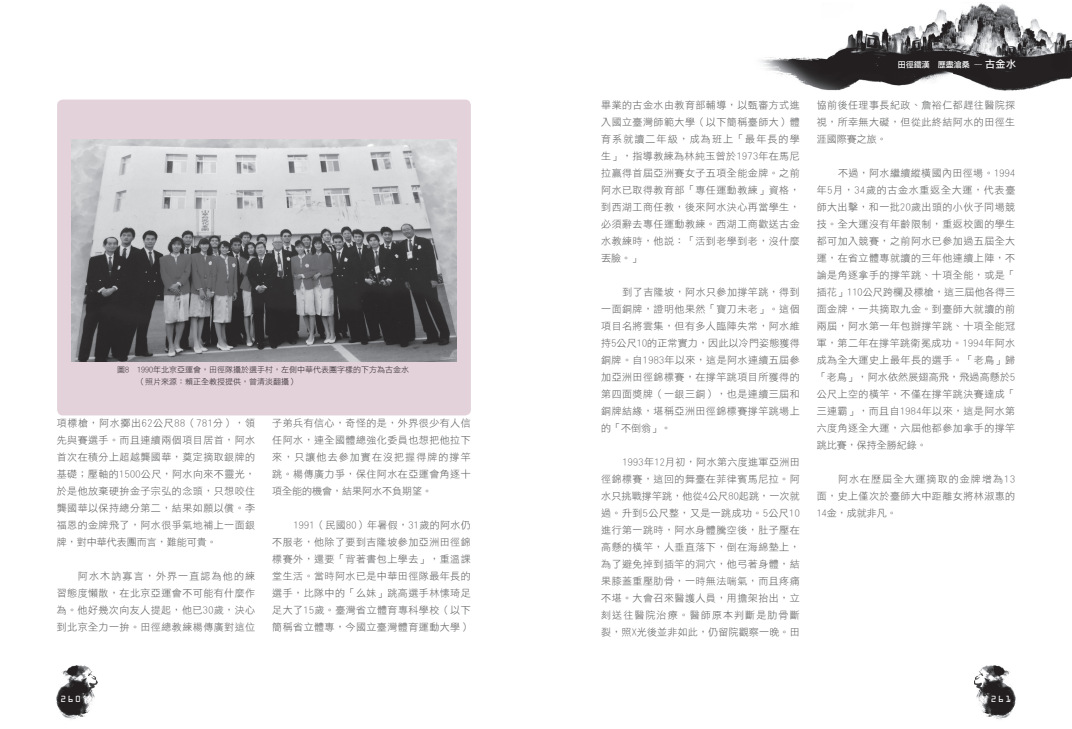
<style>
.page{position:relative;width:1072px;height:729px;background:#fff}
.page>*{position:absolute;margin:0;border:0;box-sizing:border-box;transform-origin:0 0}
.t1{font:10px/17px "DF Hei Lt HK BF";letter-spacing:.045em;color:#57585a;text-align:justify}
.t2{font:8px/12px "DF Hei Lt HK BF";color:#231f20}
.t3{font:8px "DF Li Hei Md WIN BF";color:#fff}
.t4{font:8px "OCRA Std";letter-spacing:.2em;color:#fff}
.s1{font-size:10px}
</style>
<div class="page">
<div style="left:57px;top:100px;width:414px;height:315px;background:#e4d2db;border-radius:6px"></div>
<img style="left:71px;top:140px;width:385px;height:222px">
<img style="left:56px;top:665px;width:42px;height:54px">
<img style="left:760px;top:3px;width:311px;height:88px">
<img style="left:974px;top:665px;width:42px;height:55px">
<p class="t2" style="left:137px;top:363px;width:273px;text-indent:-20px">圖8　1990年北京亞運會，田徑隊攝於選手村，左側中華代表團字樣的下方為古金水（照片來源：賴正全教授提供，曾清淡翻攝）</p>
<p class="t1" style="left:57px;top:415px;width:200px">項標槍，阿水擲出62公尺88（781分），領先與賽選手。而且連續兩個項目居首，阿水首次在積分上超越龔國華，奠定摘取銀牌的基礎；壓軸的1500公尺，阿水向來不靈光，於是他放棄硬拚金子宗弘的念頭，只想咬住龔國華以保持總分第二，結果如願以償。李福恩的金牌飛了，阿水很爭氣地補上一面銀牌，對中華代表團而言，難能可貴。</p>
<p class="t1" style="left:57px;top:568px;width:200px;text-indent:21px">阿水木訥寡言，外界一直認為他的練習態度懶散，在北京亞運會不可能有什麼作為。他好幾次向友人提起，他已30歲，決心到北京全力一拚。田徑總教練楊傳廣對這位</p>
<p class="t1" style="left:272px;top:415px;width:200px">子弟兵有信心，奇怪的是，外界很少有人信任阿水，連全國體總強化委員也想把他拉下來，只讓他去參加實在沒把握得牌的撐竿跳。楊傳廣力爭，保住阿水在亞運會角逐十項全能的機會，結果阿水不負期望。</p>
<p class="t1" style="left:272px;top:517px;width:200px;text-indent:21px">1991（民國80）年暑假，31歲的阿水仍不服老，他除了要到吉隆坡參加亞洲田徑錦標賽外，還要「背著書包上學去」，重溫課堂生活。當時阿水已是中華田徑隊最年長的選手，比隊中的「么妹」跳高選手林愫琦足足大了15歲。臺灣省立體育專科學校（以下簡稱省立體專，今國立臺灣體育運動大學）</p>
<p class="t4" style="left:61px;top:695px;width:22px">260</p>
<p class="t1" style="left:601px;top:97px;width:200px">畢業的古金水由教育部輔導，以甄審方式進入國立臺灣師範大學（以下簡稱臺師大）體育系就讀二年級，成為班上「最年長的學生」，指導教練為林純玉曾於1973年在馬尼拉贏得首屆亞洲賽女子五項全能金牌。之前阿水已取得教育部「專任運動教練」資格，到西湖工商任教，後來阿水決心再當學生，必須辭去專任運動教練。西湖工商歡送古金水教練時，他說：「活到老學到老，沒什麼丟臉。」</p>
<p class="t1" style="left:601px;top:284px;width:200px;text-indent:21px">到了吉隆坡，阿水只參加撐竿跳，得到一面銅牌，證明他果然「寶刀未老」。這個項目名將雲集，但有多人臨陣失常，阿水維持5公尺10的正常實力，因此以冷門姿態獲得銅牌。自1983年以來，這是阿水連續五屆參加亞洲田徑錦標賽，在撐竿跳項目所獲得的第四面獎牌（一銀三銅），也是連續三屆和銅牌結緣，堪稱亞洲田徑錦標賽撐竿跳場上的「不倒翁」。</p>
<p class="t1" style="left:601px;top:454px;width:200px;text-indent:21px">1993年12月初，阿水第六度進軍亞洲田徑錦標賽，這回的舞臺在菲律賓馬尼拉。阿水只挑戰撐竿跳，他從4公尺80起跳，一次就過。升到5公尺整，又是一跳成功。5公尺10進行第一跳時，阿水身體騰空後，肚子壓在高懸的橫竿，人垂直落下，倒在海綿墊上，為了避免掉到插竿的洞穴，他弓著身體，結果膝蓋重壓肋骨，一時無法喘氣，而且疼痛不堪。大會召來醫護人員，用擔架抬出，立刻送往醫院治療。醫師原本判斷是肋骨斷裂，照X光後並非如此，仍留院觀察一晚。田</p>
<p class="t3" style="left:897px;top:60px;width:120px">田徑鐵漢　歷盡滄桑 --- <span class="s1">古金水</span></p>
<p class="t1" style="left:816px;top:97px;width:200px">協前後任理事長紀政、詹裕仁都趕往醫院探視，所幸無大礙，但從此終結阿水的田徑生涯國際賽之旅。</p>
<p class="t1" style="left:816px;top:165px;width:200px;text-indent:21px">不過，阿水繼續縱橫國內田徑場。1994年5月，34歲的古金水重返全大運，代表臺師大出擊，和一批20歲出頭的小伙子同場競技。全大運沒有年齡限制，重返校園的學生都可加入競賽，之前阿水已參加過五屆全大運，在省立體專就讀的三年他連續上陣，不論是角逐拿手的撐竿跳、十項全能，或是「插花」110公尺跨欄及標槍，這三屆他各得三面金牌，一共摘取九金。到臺師大就讀的前兩屆，阿水第一年包辦撐竿跳、十項全能冠軍，第二年在撐竿跳衛冕成功。1994年阿水成為全大運史上最年長的選手。「老鳥」歸「老鳥」，阿水依然展翅高飛，飛過高懸於5公尺上空的橫竿，不僅在撐竿跳決賽達成「三連霸」，而且自1984年以來，這是阿水第六度角逐全大運，六屆他都參加拿手的撐竿跳比賽，保持全勝紀錄。</p>
<p class="t1" style="left:816px;top:471px;width:200px;text-indent:21px">阿水在歷屆全大運摘取的金牌增為13面，史上僅次於臺師大中距離女將林淑惠的14金，成就非凡。</p>
<p class="t4" style="left:990px;top:695px;width:22px">261</p>
</div>
